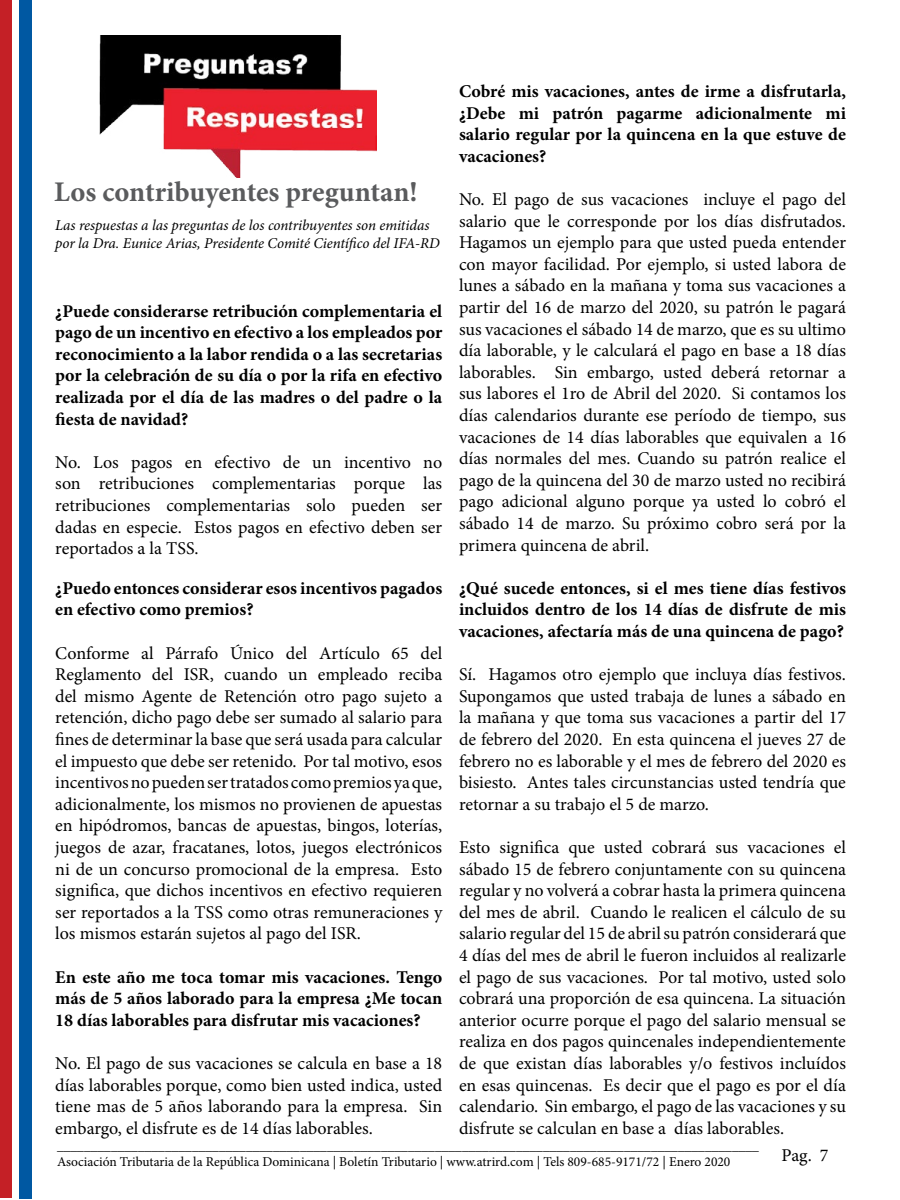
<style>
.page{position:relative;width:900px;height:1200px;background:#fff}
.page>*{position:absolute;margin:0;border:0;box-sizing:border-box;transform-origin:0 0}
.t1{font:700 28.5px "Minion Pro";letter-spacing:-.005em;color:#5a5b5d}
.t2{font:18px/21.6px "Minion Pro";color:#000;text-align:justify}
.t3{font:700 18px/21.6px "Minion Pro";color:#000;text-align:justify}
.t4{font:italic 15px/18px "Minion Pro";letter-spacing:-.01em;color:#000}
.t5{font:13.5px/16.2px "Minion Pro";color:#000}
</style>
<div class="page">
<div style="left:0;top:0;width:12px;height:1197px;background:#c42026"></div>
<div style="left:19px;top:0;width:12px;height:1198px;background:#0058a2"></div>
<img style="left:99px;top:36px;width:277px;height:142px">
<h1 class="t1" style="left:54px;top:172px;width:365px">Los contribuyentes preguntan!</h1>
<p class="t4" style="left:55px;top:216px;width:386px">Las respuestas a las preguntas de los contribuyentes son emitidas por la Dra. Eunice Arias, Presidente Comité Científico del IFA-RD</p>
<p class="t3" style="left:55px;top:300px;width:389px">¿Puede considerarse retribución complementaria el pago de un incentivo en efectivo a los empleados por reconocimiento a la labor rendida o a las secretarias por la celebración de su día o por la rifa en efectivo realizada por el día de las madres o del padre o la fiesta de navidad?</p>
<p class="t2" style="left:55px;top:451px;width:389px">No. Los pagos en efectivo de un incentivo no son retribuciones complementarias porque las retribuciones complementarias solo pueden ser dadas en especie. Estos pagos en efectivo deben ser reportados a la TSS.</p>
<p class="t3" style="left:55px;top:577px;width:388px">¿Puedo entonces considerar esos incentivos pagados en efectivo como premios?</p>
<p class="t2" style="left:55px;top:642px;width:389px">Conforme al Párrafo Único del Artículo 65 del Reglamento del ISR, cuando un empleado reciba del mismo Agente de Retención otro pago sujeto a retención, dicho pago debe ser sumado al salario para fines de determinar la base que será usada para calcular el impuesto que debe ser retenido. Por tal motivo, esos incentivos no pueden ser tratados como premios ya que, adicionalmente, los mismos no provienen de apuestas en hipódromos, bancas de apuestas, bingos, loterías, juegos de azar, fracatanes, lotos, juegos electrónicos ni de un concurso promocional de la empresa. Esto significa, que dichos incentivos en efectivo requieren ser reportados a la TSS como otras remuneraciones y los mismos estarán sujetos al pago del ISR.</p>
<p class="t3" style="left:55px;top:966px;width:389px">En este año me toca tomar mis vacaciones. Tengo más de 5 años laborado para la empresa ¿Me tocan 18 días laborables para disfrutar mis vacaciones?</p>
<p class="t2" style="left:55px;top:1053px;width:389px">No. El pago de sus vacaciones se calcula en base a 18 días laborables porque, como bien usted indica, usted tiene mas de 5 años laborando para la empresa. Sin embargo, el disfrute es de 14 días laborables.</p>
<p class="t3" style="left:459px;top:80px;width:388px">Cobré mis vacaciones, antes de irme a disfrutarla, ¿Debe mi patrón pagarme adicionalmente mi salario regular por la quincena en la que estuve de vacaciones?</p>
<p class="t2" style="left:459px;top:189px;width:389px">No. El pago de sus vacaciones incluye el pago del salario que le corresponde por los días disfrutados.<br>Hagamos un ejemplo para que usted pueda entender con mayor facilidad. Por ejemplo, si usted labora de lunes a sábado en la mañana y toma sus vacaciones a partir del 16 de marzo del 2020, su patrón le pagará sus vacaciones el sábado 14 de marzo, que es su ultimo día laborable, y le calculará el pago en base a 18 días laborables. Sin embargo, usted deberá retornar a sus labores el 1ro de Abril del 2020. Si contamos los días calendarios durante ese período de tiempo, sus vacaciones de 14 días laborables que equivalen a 16 días normales del mes. Cuando su patrón realice el pago de la quincena del 30 de marzo usted no recibirá pago adicional alguno porque ya usted lo cobró el sábado 14 de marzo. Su próximo cobro será por la primera quincena de abril.</p>
<p class="t3" style="left:459px;top:577px;width:389px">¿Qué sucede entonces, si el mes tiene días festivos incluidos dentro de los 14 días de disfrute de mis vacaciones, afectaría más de una quincena de pago?</p>
<p class="t2" style="left:459px;top:664px;width:389px">Sí. Hagamos otro ejemplo que incluya días festivos.<br>Supongamos que usted trabaja de lunes a sábado en la mañana y que toma sus vacaciones a partir del 17 de febrero del 2020. En esta quincena el jueves 27 de febrero no es laborable y el mes de febrero del 2020 es bisiesto. Antes tales circunstancias usted tendría que retornar a su trabajo el 5 de marzo.</p>
<p class="t2" style="left:459px;top:837px;width:389px">Esto significa que usted cobrará sus vacaciones el sábado 15 de febrero conjuntamente con su quincena regular y no volverá a cobrar hasta la primera quincena del mes de abril. Cuando le realicen el cálculo de su salario regular del 15 de abril su patrón considerará que 4 días del mes de abril le fueron incluidos al realizarle el pago de sus vacaciones. Por tal motivo, usted solo cobrará una proporción de esa quincena. La situación anterior ocurre porque el pago del salario mensual se realiza en dos pagos quincenales independientemente de que existan días laborables y/o festivos incluídos en esas quincenas. Es decir que el pago es por el día calendario. Sin embargo, el pago de las vacaciones y su disfrute se calculan en base a días laborables.</p>
<p class="t5" style="left:57px;top:1137px;width:703px">________________________________________________________________________________________________________<br>Asociación Tributaria de la República Dominicana | Boletín Tributario | www.atrird.com | Tels 809-685-9171/72 | Enero 2020</p>
<p class="t2" style="left:782px;top:1145px;width:48px">Pag. 7</p>
</div>
